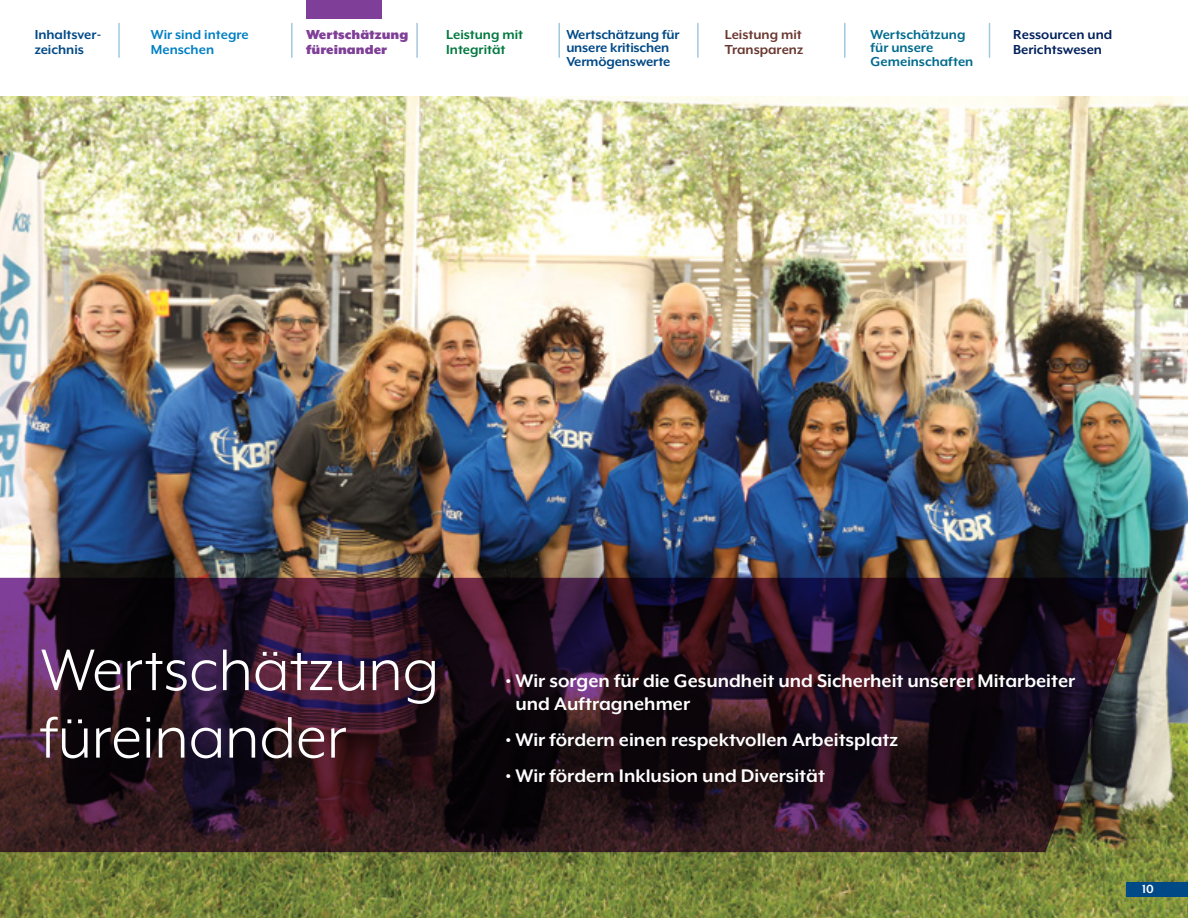
<style>
.page{position:relative;width:1188px;height:918px;background:#fff}
.page>*{position:absolute;margin:0;border:0;box-sizing:border-box;transform-origin:0 0}
.t1{font:67.5px/67.5px "Mr Eaves XL Mod OT";color:#fff}
.t2{font:700 21px/22.5px "Mr Eaves XL Mod OT";color:#fff}
.t3{font:700 15px/13.5px "Mr Eaves XL Mod OT";letter-spacing:-.01em;color:#004987}
.t4{font:700 15px/13.5px "Mr Eaves XL Mod OT";color:#006b8e}
.t5{font:700 15px/15px "Mr Eaves XL Mod OT";color:#00205c}
.t6{font:900 15px/15px "Mr Eaves XL Mod OT";color:#7f3f98}
.t7{font:700 15px/15px "Mr Eaves XL Mod OT";color:#007fc5}
.t8{font:700 15px/15px "Mr Eaves XL Mod OT";color:#6a3730}
.t9{font:700 15px/15px "Mr Eaves XL Mod OT";color:#00783f}
.t10{font:700 15px/15px "Mr Eaves XL Mod OT";color:#7f3f98}
.t11{font:700 13.5px "Mr Eaves XL Mod OT";color:#fff}
</style>
<div class="page">
<hr style="left:118px;top:23px;width:2px;height:34px;background:#a2c7e2">
<hr style="left:291px;top:23px;width:2px;height:34px;background:#a2c7e2">
<hr style="left:416px;top:23px;width:2px;height:34px;background:#a2c7e2">
<hr style="left:558px;top:23px;width:2px;height:34px;background:#a2c7e2">
<hr style="left:697px;top:23px;width:2px;height:34px;background:#a2c7e2">
<hr style="left:844px;top:23px;width:2px;height:34px;background:#a2c7e2">
<hr style="left:989px;top:23px;width:1px;height:34px;background:#a2c7e2">
<img style="left:0;top:96px;width:1188px;height:822px">
<div style="left:306px;top:0;width:76px;height:18px;background:#7f3f98"></div>
<svg style="left:0;top:578px;width:1148px;height:274px;background:#291521"></svg>
<div style="left:1126px;top:882px;width:62px;height:14px;background:#004987"></div>
<p class="t3" style="left:35px;top:27px;width:68px;line-height:15px">Inhaltsver&shy;zeichnis</p>
<p class="t7" style="left:151px;top:27px;width:99px">Wir sind integre<br>Menschen</p>
<p class="t10" style="left:324px;top:27px;width:79px;text-indent:7px">tschätzung einander</p>
<p class="t9" style="left:446px;top:27px;width:78px">Leistung mit<br>Integrität</p>
<p class="t3" style="left:566px;top:28px;width:115px">Wertschätzung für unsere kritischen<br>Vermögenswerte</p>
<p class="t8" style="left:725px;top:27px;width:80px">Leistung mit<br>Transparenz</p>
<p class="t4" style="left:871px;top:28px;width:104px">Wertschätzung für unsere<br>Gemeinschaften</p>
<p class="t5" style="left:1013px;top:27px;width:101px">Ressourcen und<br>Berichtswesen</p>
<p class="t6" style="left:306px;top:27px;width:104px">Wertschätzung füreinander</p>
<h1 class="t1" style="left:40px;top:636px;width:400px">Wertschätzung füreinander</h1>
<p class="t2" style="left:515px;top:670px;width:561px;text-indent:-10px">• Wir sorgen für die Gesundheit und Sicherheit unserer Mitarbeiter und Auftragnehmer</p>
<p class="t2" style="left:505px;top:728px;width:394px">• Wir fördern einen respektvollen Arbeitsplatz</p>
<p class="t2" style="left:505px;top:764px;width:321px">• Wir fördern Inklusion und Diversität</p>
<p class="t11" style="left:1142px;top:881px;width:13px">10</p>
</div>
